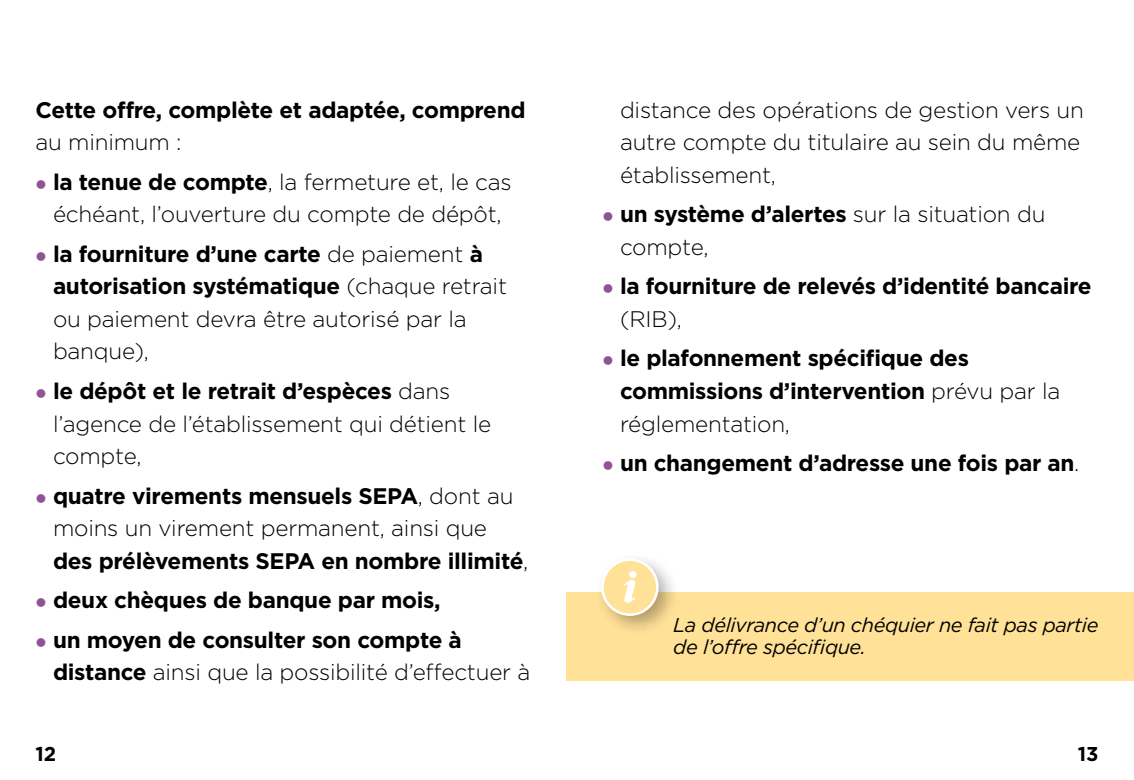
<style>
.page{position:relative;width:1134px;height:780px;background:#fff}
.page>*{position:absolute;margin:0;border:0;box-sizing:border-box;transform-origin:0 0}
.Texte_normal{font:700 22.5px/32.5px "Gotham";letter-spacing:-.015em;color:#000}
.Texte_normal-2{font:300 22.5px/32.5px "Gotham";letter-spacing:-.01em;color:#000}
.info_texte{font:italic 20px/22.5px "Gotham";letter-spacing:-.02em;color:#000}
.t1{font:700 20px "Gotham";color:#000}
.s1{font-weight:300}
.s2{color:#915297}
.s3{font-weight:700}
</style>
<div class="page">
<div style="left:567px;top:591px;width:567px;height:89px;background:#ffe197"></div>
<div style="left:595px;top:552px;width:85px;height:85px;background:#000;opacity:.3"></div>
<div style="left:602px;top:559px;width:55px;height:55px;background:#ffe197;border-radius:50%"></div>
<div style="left:601px;top:558px;width:58px;height:58px;border:2px solid #fff;border-radius:50%"></div>
<svg style="left:624px;top:571px;width:13px;height:31px"></svg>
<p class="Texte_normal" style="left:35px;top:93px;width:492px">Cette offre, complète et adaptée, comprend <span class="s1">au minimum :</span></p>
<p class="Texte_normal-2" style="left:35px;top:165px;width:478px;text-align:center"><span class="s2">●</span> <span class="s3">la tenue de compte</span>, la fermeture et, le cas échéant, l’ouverture du compte de dépôt,</p>
<p class="Texte_normal-2" style="left:53px;top:237px;width:455px;text-indent:-18px"><span class="s2">●</span> <span class="s3">la fourniture d’une carte</span> de paiement <span class="s3">à autorisation systématique</span> (chaque retrait ou paiement devra être autorisé par la banque),</p>
<p class="Texte_normal-2" style="left:53px;top:374px;width:440px;text-indent:-18px"><span class="s2">●</span> <span class="s3">le dépôt et le retrait d’espèces</span> dans l’agence de l’établissement qui détient le compte,</p>
<p class="Texte_normal" style="left:53px;top:479px;width:477px;text-indent:-18px"><span class="s2">●</span> quatre virements mensuels SEPA<span class="s1">, dont au moins un virement permanent, ainsi que </span>des prélèvements SEPA en nombre illimité<span class="s1">,</span></p>
<p class="Texte_normal" style="left:35px;top:584px;width:407px"><span class="s2">●</span> deux chèques de banque par mois,</p>
<p class="Texte_normal" style="left:53px;top:623px;width:479px;text-indent:-18px"><span class="s2">●</span> un moyen de consulter son compte à distance <span class="s1">ainsi que la possibilité d’effectuer à</span></p>
<p class="Texte_normal-2" style="left:620px;top:93px;width:465px">distance des opérations de gestion vers un autre compte du titulaire au sein du même établissement,</p>
<p class="Texte_normal-2" style="left:620px;top:197px;width:427px;text-indent:-18px"><span class="s2">●</span> <span class="s3">un système d’alertes</span> sur la situation du compte,</p>
<p class="Texte_normal" style="left:620px;top:270px;width:473px;text-indent:-18px"><span class="s2">●</span> la fourniture de relevés d’identité bancaire <span class="s1">(RIB),</span></p>
<p class="Texte_normal" style="left:620px;top:342px;width:442px;text-indent:-18px"><span class="s2">●</span> le plafonnement spécifique des commissions d’intervention <span class="s1">prévu par la réglementation,</span></p>
<p class="Texte_normal" style="left:602px;top:447px;width:479px"><span class="s2">●</span> un changement d’adresse une fois par an<span class="s1">.</span></p>
<p class="info_texte" style="left:673px;top:613px;width:427px">La délivrance d’un chéquier ne fait pas partie de l’offre spécifique.</p>
<p class="t1" style="left:35px;top:740px;width:22px">12</p>
<p class="t1" style="left:1078px;top:740px;width:22px">13</p>
</div>
